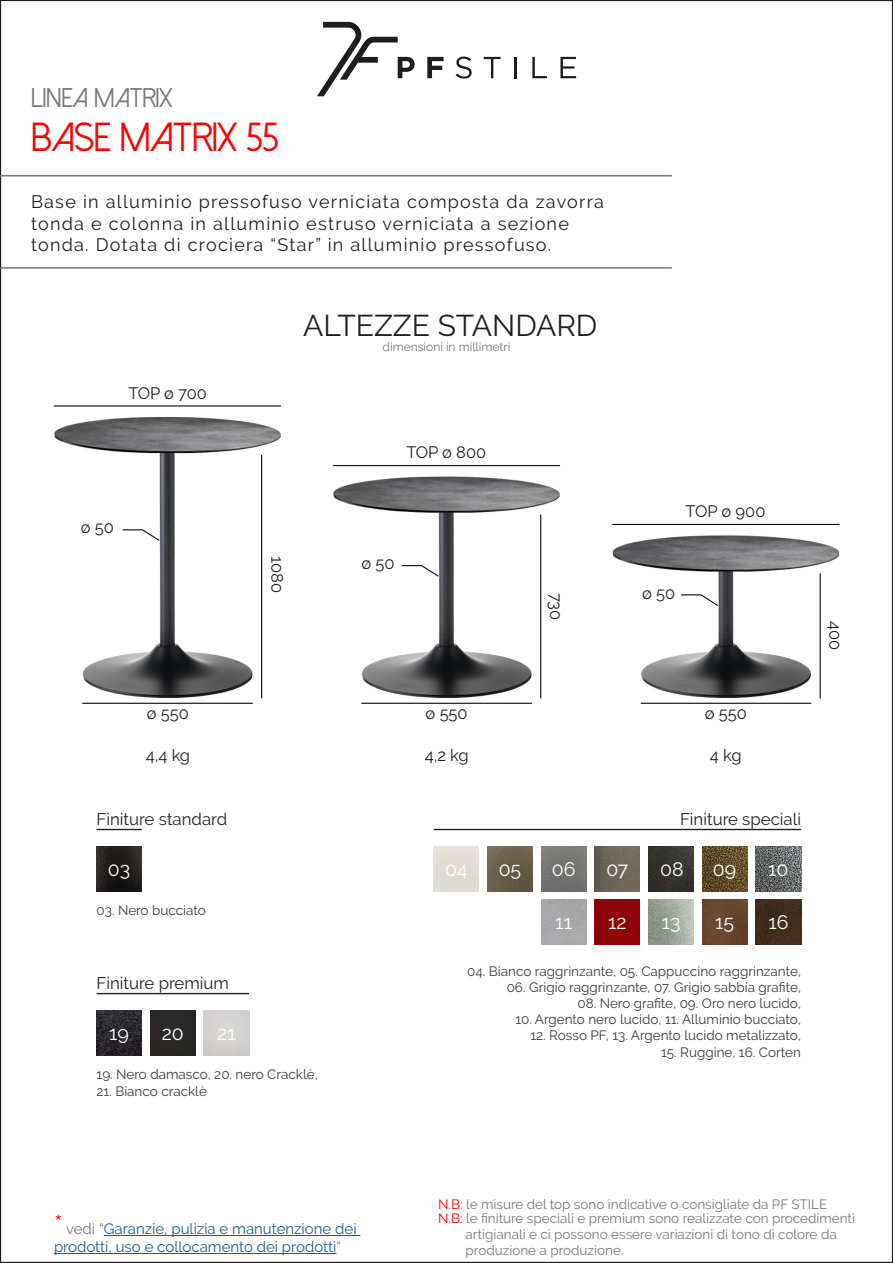
<style>
.page{position:relative;width:893px;height:1263px;background:#fff}
.page>*{position:absolute;margin:0;border:0;box-sizing:border-box;transform-origin:0 0}
.t1{font:40.5px "Dolce Vita";color:#f00}
.t2{font:30px "Raleway";color:#231f20}
.t3{font:27px "Dolce Vita";color:#787878}
.t4{font:19.5px "Raleway";color:#fff}
.t5{font:18px/21.6px "Raleway";letter-spacing:.07em;color:#231f20}
.t6{font:16.8px "Raleway";color:#231f20}
.t7{font:16.5px "Raleway";color:#231f20}
.t8{font:15px/18px "Raleway";color:#175d9e}
.t9{font:13.5px "Raleway";color:#3b3b3b}
.t10{font:13.5px/14.1px "Raleway";color:#787878}
.t11{font:12px "Raleway";color:#787878}
.s1{font-size:27px;color:#f00}
.s2{color:#787878}
.s3{color:#f00}
</style>
<div class="page">
<svg style="left:317px;top:22px;width:98px;height:74px"></svg>
<svg style="left:427px;top:57px;width:17px;height:21px"></svg>
<svg style="left:456px;top:57px;width:16px;height:22px"></svg>
<svg style="left:484px;top:57px;width:17px;height:21px"></svg>
<hr style="left:514px;top:57px;width:3px;height:21px;background:#1d1d1b">
<svg style="left:532px;top:57px;width:15px;height:21px"></svg>
<svg style="left:560px;top:57px;width:16px;height:21px"></svg>
<hr style="left:0;top:1262px;width:893px;height:1px;background:#1d1d1b">
<hr style="left:892px;top:0;width:1px;height:1263px;background:#1d1d1b">
<hr style="left:0;top:0;width:1px;height:1263px;background:#1d1d1b">
<hr style="left:0;top:0;width:893px;height:1px;background:#1d1d1b">
<hr style="left:434px;top:829px;width:367px;height:1px;background:#231f20">
<img style="left:541px;top:846px;width:45px;height:45px">
<img style="left:97px;top:1011px;width:45px;height:44px">
<hr style="left:97px;top:993px;width:152px;height:1px;background:#231f20">
<div style="left:150px;top:1011px;width:45px;height:44px;background:#2a2827"></div>
<img style="left:487px;top:846px;width:46px;height:45px">
<img style="left:648px;top:846px;width:46px;height:45px">
<img style="left:756px;top:846px;width:45px;height:45px">
<img style="left:702px;top:846px;width:45px;height:45px">
<img style="left:595px;top:846px;width:45px;height:45px">
<hr style="left:97px;top:829px;width:45px;height:1px;background:#231f20">
<img style="left:648px;top:900px;width:46px;height:44px">
<img style="left:97px;top:846px;width:45px;height:45px">
<div style="left:541px;top:900px;width:45px;height:44px;background:#a9a9ab"></div>
<div style="left:595px;top:900px;width:45px;height:44px;background:#900309"></div>
<img style="left:702px;top:900px;width:45px;height:44px">
<img style="left:756px;top:900px;width:45px;height:44px">
<img style="left:53px;top:405px;width:787px;height:299px">
<hr style="left:0;top:267px;width:672px;height:2px;background:#787878">
<hr style="left:0;top:175px;width:672px;height:1px;background:#787878">
<hr style="left:104px;top:1235px;width:256px;height:1px;background:#175d9e">
<hr style="left:54px;top:1253px;width:282px;height:1px;background:#175d9e">
<h3 class="t3" style="left:31px;top:85px;width:143px">LINEA MATRIX</h3>
<h1 class="t1" style="left:31px;top:117px;width:249px">BASE MATRIX 55</h1>
<h3 class="t5" style="left:31px;top:191px;width:575px">Base in alluminio pressofuso verniciata composta da zavorra tonda e colonna in alluminio estruso verniciata a sezione tonda. Dotata di crociera “Star” in alluminio pressofuso.</h3>
<p class="t7" style="left:128px;top:383px;width:80px">TOP ø 700</p>
<p class="t7" style="left:81px;top:518px;width:35px">ø 50</p>
<p class="t7" style="left:147px;top:703px;width:44px">ø 550</p>
<p class="t7" style="left:146px;top:746px;width:46px">4,4 kg</p>
<p class="t6" style="left:97px;top:809px;width:132px">Finiture standard</p>
<h2 class="t2" style="left:303px;top:308px;width:296px">ALTEZZE STANDARD</h2>
<p class="t11" style="left:383px;top:340px;width:129px">dimensioni in millimetri</p>
<p class="t7" style="left:406px;top:443px;width:81px">TOP ø 800</p>
<p class="t7" style="left:287px;top:556px;width:39px;rotate:90deg">1080</p>
<p class="t7" style="left:361px;top:553px;width:35px">ø 50</p>
<p class="t7" style="left:426px;top:703px;width:44px">ø 550</p>
<p class="t7" style="left:425px;top:746px;width:46px">4,2 kg</p>
<p class="t7" style="left:566px;top:592px;width:29px;rotate:90deg">730</p>
<p class="t7" style="left:686px;top:501px;width:81px">TOP ø 900</p>
<p class="t7" style="left:642px;top:583px;width:35px">ø 50</p>
<p class="t7" style="left:705px;top:703px;width:44px">ø 550</p>
<p class="t7" style="left:710px;top:746px;width:33px">4 kg</p>
<p class="t6" style="left:680px;top:809px;width:122px">Finiture speciali</p>
<h3 class="t4" style="left:108px;top:857px;width:24px">03</h3>
<h3 class="t4" style="left:445px;top:857px;width:24px">04</h3>
<h3 class="t4" style="left:499px;top:857px;width:24px">05</h3>
<h3 class="t4" style="left:552px;top:857px;width:25px">06</h3>
<h3 class="t4" style="left:606px;top:857px;width:23px">07</h3>
<h3 class="t4" style="left:660px;top:857px;width:25px">08</h3>
<h3 class="t4" style="left:713px;top:857px;width:25px">09</h3>
<h3 class="t4" style="left:768px;top:857px;width:22px">10</h3>
<p class="t9" style="left:97px;top:903px;width:111px">03. Nero bucciato</p>
<p class="t6" style="left:97px;top:973px;width:134px">Finiture premium</p>
<h3 class="t4" style="left:109px;top:1022px;width:21px">19</h3>
<h3 class="t4" style="left:162px;top:1022px;width:24px">20</h3>
<h3 class="t4" style="left:217px;top:1022px;width:20px">21</h3>
<p class="t9" style="left:97px;top:1067px;width:223px">19. Nero damasco, 20. nero Cracklè,</p>
<p class="t9" style="left:97px;top:1083px;width:112px">21. Bianco cracklè</p>
<h3 class="t4" style="left:555px;top:911px;width:18px">11</h3>
<h3 class="t4" style="left:608px;top:911px;width:20px">12</h3>
<h3 class="t4" style="left:662px;top:911px;width:20px">13</h3>
<h3 class="t4" style="left:715px;top:911px;width:20px">15</h3>
<h3 class="t4" style="left:768px;top:911px;width:22px">16</h3>
<p class="t9" style="left:467px;top:963px;width:335px">04. Bianco raggrinzante, 05. Cappuccino raggrinzante,</p>
<p class="t9" style="left:507px;top:979px;width:296px">06. Grigio raggrinzante, 07. Grigio sabbia grafite,</p>
<p class="t9" style="left:577px;top:995px;width:225px">08. Nero grafite, 09. Oro nero lucido,</p>
<p class="t9" style="left:515px;top:1012px;width:287px">10. Argento nero lucido, 11. Alluminio bucciato,</p>
<p class="t9" style="left:530px;top:1028px;width:272px">12. Rosso PF, 13. Argento lucido metalizzato,</p>
<p class="t9" style="left:661px;top:1044px;width:141px">15. Ruggine, 16. Corten</p>
<p class="t7" style="left:845px;top:621px;width:31px;rotate:90deg">400</p>
<p class="t8" style="left:54px;top:1220px;width:304px"><span class="s1">*</span> <span class="s2">vedi “</span>Garanzie, pulizia e manutenzione dei prodotti, uso e collocamento dei prodotti<span class="s2">“</span></p>
<p class="t10" style="left:438px;top:1197px;width:418px"><span class="s3">N.B:</span> le misure del top sono indicative o consigliate da PF STILE<br><span class="s3">N.B:</span> le finiture speciali e premium sono realizzate con procedimenti</p>
<p class="t10" style="left:466px;top:1226px;width:373px;line-height:16.2px">artigianali e ci possono essere variazioni di tono di colore da produzione a produzione.</p>
</div>
